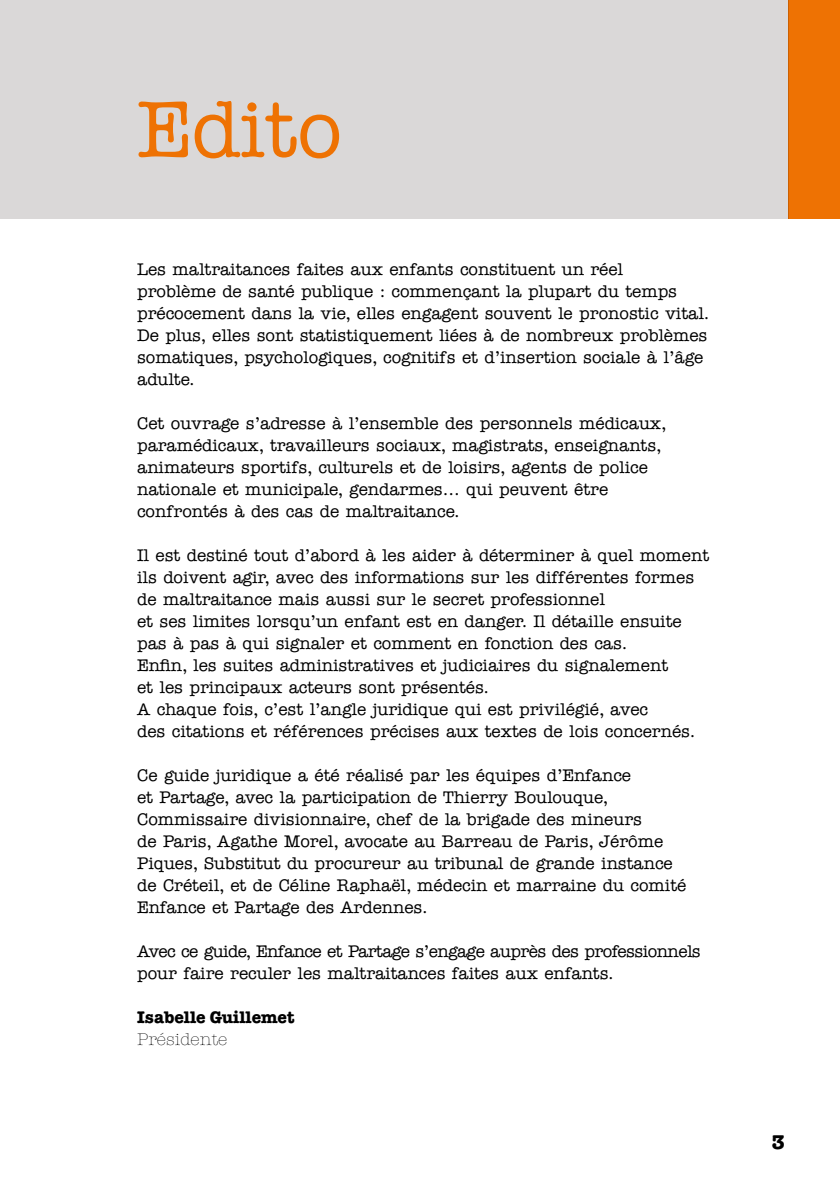
<style>
.page{position:relative;width:840px;height:1191px;background:#fff}
.page>*{position:absolute;margin:0;border:0;box-sizing:border-box;transform-origin:0 0}
.t1{font:500 80px "American Typewriter";color:#ee7203}
.t2{font:700 20px "American Typewriter";color:#000}
.t3{font:500 17px/22px "American Typewriter";color:#000}
.t4{font:500 17px/22px "American Typewriter";letter-spacing:-.03em;color:#000}
.t5{font:700 17px "American Typewriter";color:#000}
.t6{font:300 17px "American Typewriter";color:#000}
</style>
<div class="page">
<div style="left:0;top:0;width:788px;height:219px;background:#dad8d8"></div>
<div style="left:788px;top:0;width:51px;height:219px;background:#ee7203"></div>
<h1 class="t1" style="left:137px;top:85px;width:206px">Edito</h1>
<p class="t3" style="left:137px;top:258px;width:573px">Les maltraitances faites aux enfants constituent un réel<br>problème de santé publique : commençant la plupart du temps précocement dans la vie, elles engagent souvent le pronostic vital.<br>De plus, elles sont statistiquement liées à de nombreux problèmes somatiques, psychologiques, cognitifs et d’insertion sociale à l’âge adulte.</p>
<p class="t3" style="left:137px;top:412px;width:531px">Cet ouvrage s’adresse à l’ensemble des personnels médicaux, paramédicaux, travailleurs sociaux, magistrats, enseignants, animateurs sportifs, culturels et de loisirs, agents de police nationale et municipale, gendarmes… qui peuvent être confrontés à des cas de maltraitance.</p>
<p class="t3" style="left:137px;top:544px;width:573px">Il est destiné tout d’abord à les aider à déterminer à quel moment ils doivent agir, avec des informations sur les différentes formes de maltraitance mais aussi sur le secret professionnel<br>et ses limites lorsqu’un enfant est en danger. Il détaille ensuite pas à pas à qui signaler et comment en fonction des cas.<br>Enfin, les suites administratives et judiciaires du signalement<br>et les principaux acteurs sont présentés.<br>A chaque fois, c’est l’angle juridique qui est privilégié, avec<br>des citations et références précises aux textes de lois concernés.</p>
<p class="t3" style="left:137px;top:764px;width:550px">Ce guide juridique a été réalisé par les équipes d’Enfance<br>et Partage, avec la participation de Thierry Boulouque, Commissaire divisionnaire, chef de la brigade des mineurs<br>de Paris, Agathe Morel, avocate au Barreau de Paris, Jérôme Piques, Substitut du procureur au tribunal de grande instance de Créteil, et de Céline Raphaël, médecin et marraine du comité Enfance et Partage des Ardennes.</p>
<p class="t4" style="left:137px;top:940px;width:565px">Avec ce guide, Enfance et Partage s’engage auprès des professionnels pour faire reculer les maltraitances faites aux enfants.</p>
<p class="t5" style="left:137px;top:1007px;width:159px">Isabelle Guillemet</p>
<p class="t6" style="left:137px;top:1030px;width:92px">Présidente</p>
<p class="t2" style="left:771px;top:1130px;width:15px">3</p>
</div>
